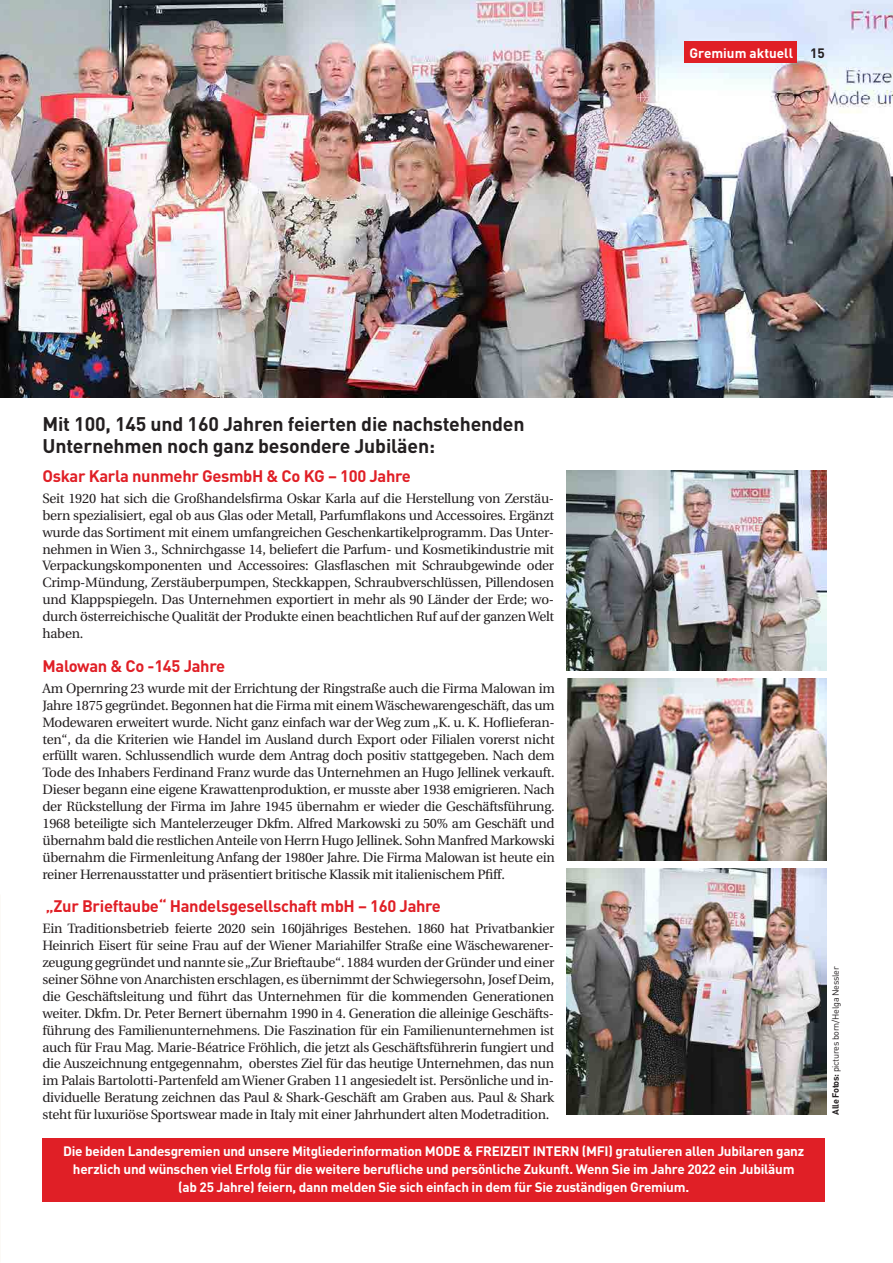
<style>
.page{position:relative;width:893px;height:1263px;background:#fff}
.page>*{position:absolute;margin:0;border:0;box-sizing:border-box;transform-origin:0 0}
.t1{font:700 19.5px/22.5px "DIN";letter-spacing:-.01em;color:#231f20}
.t2{font:700 16.5px "DIN";letter-spacing:-.02em;color:#e01f26}
.t3{font:13.5px/16.8px "Utopia";letter-spacing:-.02em;color:#231f20;text-align:justify}
.t4{font:700 13.5px/18px "DIN";letter-spacing:-.02em;color:#fff;text-align:center}
.t5{font:700 13.5px "DIN";color:#fff}
.t6{font:700 13.5px "DIN";color:#231f20}
.t7{font:9px "DIN";letter-spacing:-.03em;color:#231f20}
.s1{font-weight:700}
</style>
<div class="page">
<img style="left:0;top:0;width:893px;height:398px">
<img style="left:567px;top:678px;width:260px;height:183px">
<div style="left:43px;top:1138px;width:782px;height:64px;background:#e01f26"></div>
<img style="left:567px;top:869px;width:260px;height:246px">
<img style="left:567px;top:471px;width:260px;height:200px">
<div style="left:685px;top:42px;width:112px;height:21px;background:#e01f26"></div>
<p class="t5" style="left:689px;top:44px;width:105px">Gremium aktuell</p>
<p class="t6" style="left:810px;top:44px;width:16px">15</p>
<h1 class="t1" style="left:43px;top:412px;width:483px">Mit 100, 145 und 160 Jahren feierten die nachstehenden<br>Unternehmen noch ganz besondere Jubiläen:</h1>
<p class="t2" style="left:43px;top:465px;width:370px">Oskar Karla nunmehr GesmbH &amp; Co KG – 100 Jahre</p>
<p class="t3" style="left:43px;top:490px;width:513px">Seit 1920 hat sich die Großhandelsfirma Oskar Karla auf die Herstellung von Zerstäu&shy;bern spezialisiert, egal ob aus Glas oder Metall, Parfumflakons und Accessoires. Ergänzt wurde das Sortiment mit einem umfangreichen Geschenkartikelprogramm. Das Unter&shy;nehmen in Wien 3., Schnirchgasse 14, beliefert die Parfum- und Kosmetikindustrie mit Verpackungskomponenten und Accessoires: Glasflaschen mit Schraubgewinde oder Crimp-Mündung, Zerstäuberpumpen, Steckkappen, Schraubverschlüssen, Pillendosen und Klappspiegeln. Das Unternehmen exportiert in mehr als 90 Länder der Erde; wo&shy;durch österreichische Qualität der Produkte einen beachtlichen Ruf auf der ganzen Welt haben.</p>
<p class="t2" style="left:43px;top:655px;width:184px">Malowan &amp; Co -145 Jahre</p>
<p class="t3" style="left:43px;top:680px;width:514px">Am Opernring 23 wurde mit der Errichtung der Ringstraße auch die Firma Malowan im Jahre 1875 gegründet. Begonnen hat die Firma mit einem Wäschewarengeschäft, das um Modewaren erweitert wurde. Nicht ganz einfach war der Weg zum „K. u. K. Hoflieferan&shy;ten“, da die Kriterien wie Handel im Ausland durch Export oder Filialen vorerst nicht erfüllt waren. Schlussendlich wurde dem Antrag doch positiv stattgegeben. Nach dem Tode des Inhabers Ferdinand Franz wurde das Unternehmen an Hugo Jellinek verkauft.<br>Dieser begann eine eigene Krawattenproduktion, er musste aber 1938 emigrieren. Nach der Rückstellung der Firma im Jahre 1945 übernahm er wieder die Geschäftsführung.<br>1968 beteiligte sich Mantelerzeuger Dkfm. Alfred Markowski zu 50% am Geschäft und übernahm bald die restlichen Anteile von Herrn Hugo Jellinek. Sohn Manfred Markowski übernahm die Firmenleitung Anfang der 1980er Jahre. Die Firma Malowan ist heute ein reiner Herrenausstatter und präsentiert britische Klassik mit italienischem Pfiff.</p>
<p class="t2" style="left:46px;top:895px;width:397px">„Zur Brieftaube“ Handelsgesellschaft mbH – 160 Jahre</p>
<p class="t3" style="left:43px;top:921px;width:513px">Ein Traditionsbetrieb feierte 2020 sein 160jähriges Bestehen. 1860 hat Privatbankier Heinrich Eisert für seine Frau auf der Wiener Mariahilfer Straße eine Wäschewarener&shy;zeugung gegründet und nannte sie „Zur Brieftaube“. 1884 wurden der Gründer und einer seiner Söhne von Anarchisten erschlagen, es übernimmt der Schwiegersohn, Josef Deim, die Geschäftsleitung und führt das Unternehmen für die kommenden Generationen weiter. Dkfm. Dr. Peter Bernert übernahm 1990 in 4. Generation die alleinige Geschäfts&shy;führung des Familienunternehmens. Die Faszination für ein Familienunternehmen ist auch für Frau Mag. Marie-Béatrice Fröhlich, die jetzt als Geschäftsführerin fungiert und die Auszeichnung entgegennahm, oberstes Ziel für das heutige Unternehmen, das nun im Palais Bartolotti-Partenfeld am Wiener Graben 11 angesiedelt ist. Persönliche und in&shy;dividuelle Beratung zeichnen das Paul &amp; Shark-Geschäft am Graben aus. Paul &amp; Shark steht für luxuriöse Sportswear made in Italy mit einer Jahrhundert alten Modetradition.</p>
<p class="t4" style="left:63px;top:1141px;width:742px">Die beiden Landesgremien und unsere Mitgliederinformation MODE &amp; FREIZEIT INTERN (MFI) gratulieren allen Jubilaren ganz herzlich und wünschen viel Erfolg für die weitere berufliche und persönliche Zukunft. Wenn Sie im Jahre 2022 ein Jubiläum (ab 25 Jahre) feiern, dann melden Sie sich einfach in dem für Sie zuständigen Gremium.</p>
<p class="t7" style="left:830px;top:1115px;width:150px;rotate:-90deg"><span class="s1">Alle Fotos:</span> pictures born/Helga Nessler</p>
</div>
